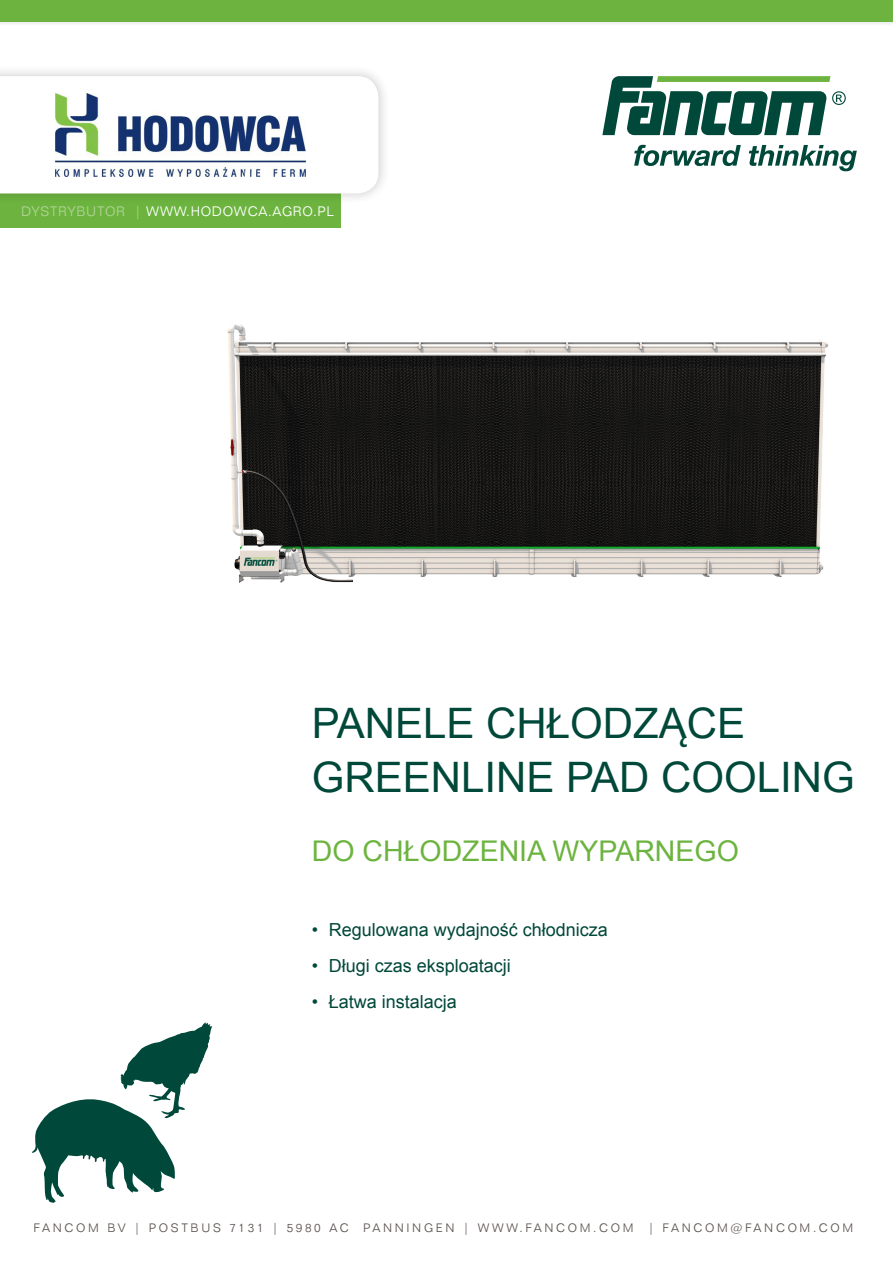
<style>
.page{position:relative;width:893px;height:1263px;background:#fff}
.page>*{position:absolute;margin:0;border:0;box-sizing:border-box;transform-origin:0 0}
.t1{font:42px "Arial";color:#004839}
.t2{font:28.5px "Arial";color:#6cb43f}
.t3{font:18px "Arial";color:#004839}
.t4{font:300 13.5px "Folio BT";letter-spacing:.05em;color:#fff}
.t5{font:300 12px "Folio BT";letter-spacing:.22em;color:#5e5553}
.s1{color:#b2d396}
</style>
<div class="page">
<div style="left:0;top:0;width:893px;height:27px;background:#231f20;opacity:.25"></div>
<div style="left:0;top:0;width:893px;height:21px;background:#6cb43f"></div>
<svg style="left:602px;top:76px;width:244px;height:59px"></svg>
<svg style="left:634px;top:145px;width:107px;height:21px"></svg>
<svg style="left:749px;top:145px;width:108px;height:26px"></svg>
<svg style="left:32px;top:1022px;width:180px;height:181px"></svg>
<img style="left:227px;top:324px;width:602px;height:259px">
<div style="left:0;top:193px;width:340px;height:34px;background:#6cb43f"></div>
<div style="left:0;top:65px;width:390px;height:140px;background:#231f20;opacity:.25"></div>
<svg style="left:0;top:76px;width:378px;height:117px"></svg>
<img style="left:56px;top:93px;width:250px;height:83px">
<p class="t4" style="left:21px;top:203px;width:314px"><span class="s1">DYSTRYBUTOR |</span> WWW.HODOWCA.AGRO.PL</p>
<p class="t1" style="left:312px;top:696px;width:435px">PANELE CHŁODZĄCE</p>
<p class="t1" style="left:312px;top:750px;width:545px">GREENLINE PAD COOLING</p>
<p class="t2" style="left:312px;top:832px;width:429px">DO CHŁODZENIA WYPARNEGO</p>
<p class="t3" style="left:312px;top:918px;width:298px">• Regulowana wydajność chłodnicza</p>
<p class="t3" style="left:312px;top:954px;width:201px">• Długi czas eksploatacji</p>
<p class="t3" style="left:312px;top:990px;width:147px">• Łatwa instalacja</p>
<p class="t5" style="left:34px;top:1220px;width:821px">FANCOM BV | POSTBUS 7131 | 5980 AC PANNINGEN | WWW.FANCOM.COM | FANCOM@FANCOM.COM</p>
</div>
